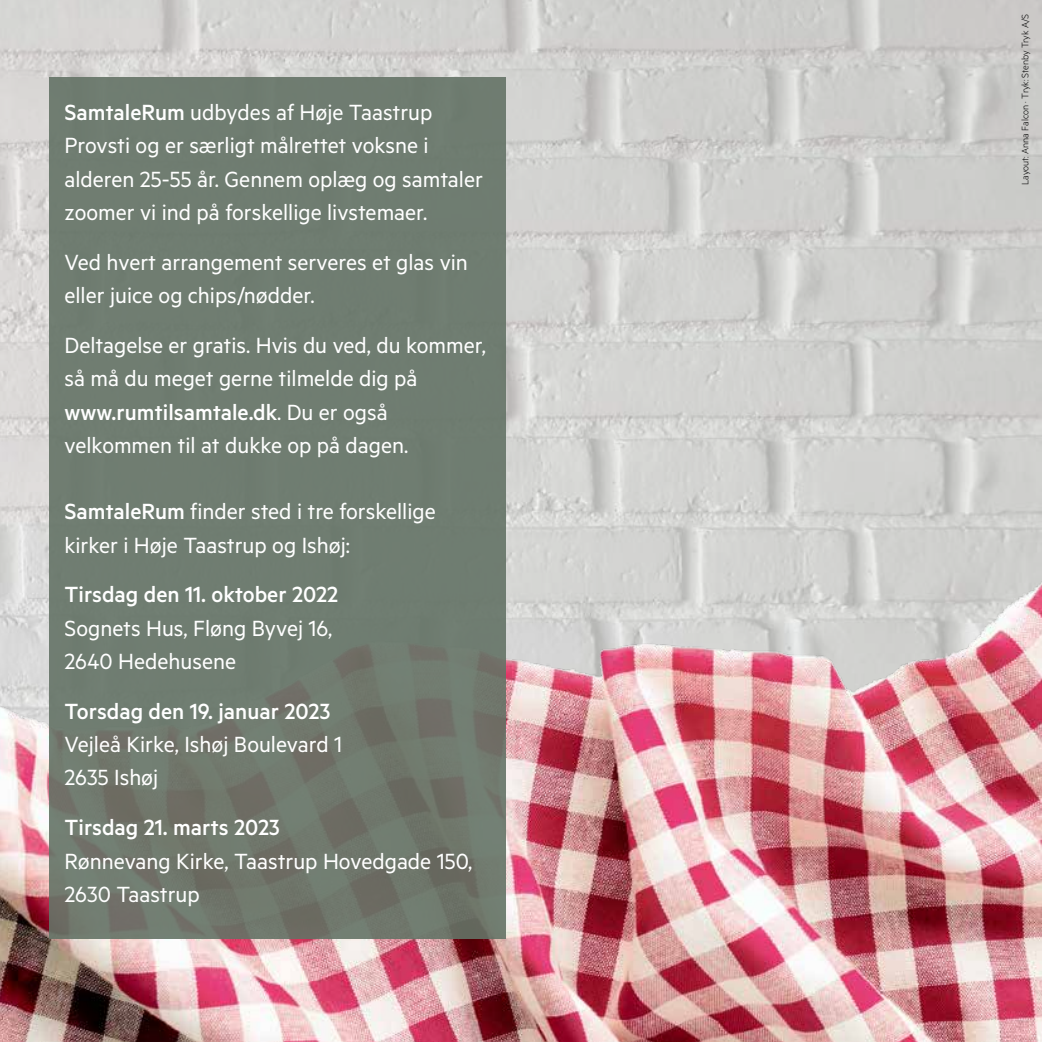
<style>
.page{position:relative;width:1042px;height:1042px;background:#fff}
.page>*{position:absolute;margin:0;border:0;box-sizing:border-box;transform-origin:0 0}
.t1{font:24.68px/33.2px "Metric";color:#fff}
.t2{font:500 24.68px "Metric";color:#fff}
.t3{font:300 10.67px "Metric";color:#000}
.s1{font-weight:500}
</style>
<div class="page">
<img style="left:0;top:0;width:1042px;height:256px">
<img style="left:0;top:256px;width:1042px;height:786px">
<div style="left:50px;top:77px;width:456px;height:861px;background:linear-gradient(to bottom,#6f7f73,#70776c)"></div>
<p class="t1" style="left:64px;top:95px;width:420px"><span class="s1">SamtaleRum</span> udbydes af Høje Taastrup Provsti og er særligt målrettet voksne i alderen 25-55 år. Gennem oplæg og samtaler zoomer vi ind på forskellige livstemaer.</p>
<p class="t1" style="left:64px;top:245px;width:405px">Ved hvert arrangement serveres et glas vin eller juice og chips/nødder.</p>
<p class="t1" style="left:64px;top:328px;width:423px">Deltagelse er gratis. Hvis du ved, du kommer, så må du meget gerne tilmelde dig på <span class="s1">www.rumtilsamtale.dk</span>. Du er også velkommen til at dukke op på dagen.</p>
<p class="t1" style="left:64px;top:494px;width:373px"><span class="s1">SamtaleRum</span> finder sted i tre forskellige kirker i Høje Taastrup og Ishøj:</p>
<p class="t2" style="left:64px;top:580px;width:275px">Tirsdag den 11. oktober 2022</p>
<p class="t1" style="left:64px;top:610px;width:269px">Sognets Hus, Fløng Byvej 16,<br>2640 Hedehusene</p>
<p class="t2" style="left:64px;top:697px;width:267px">Torsdag den 19. januar 2023</p>
<p class="t1" style="left:64px;top:727px;width:279px">Vejleå Kirke, Ishøj Boulevard 1<br>2635 Ishøj</p>
<p class="t2" style="left:64px;top:813px;width:217px">Tirsdag 21. marts 2023</p>
<p class="t1" style="left:64px;top:843px;width:409px">Rønnevang Kirke, Taastrup Hovedgade 150,<br>2630 Taastrup</p>
<p class="t3" style="left:1019px;top:185px;width:172px;rotate:-90deg">Layout: Anna Falcon · Tryk: Stenby Tryk A/S</p>
</div>
